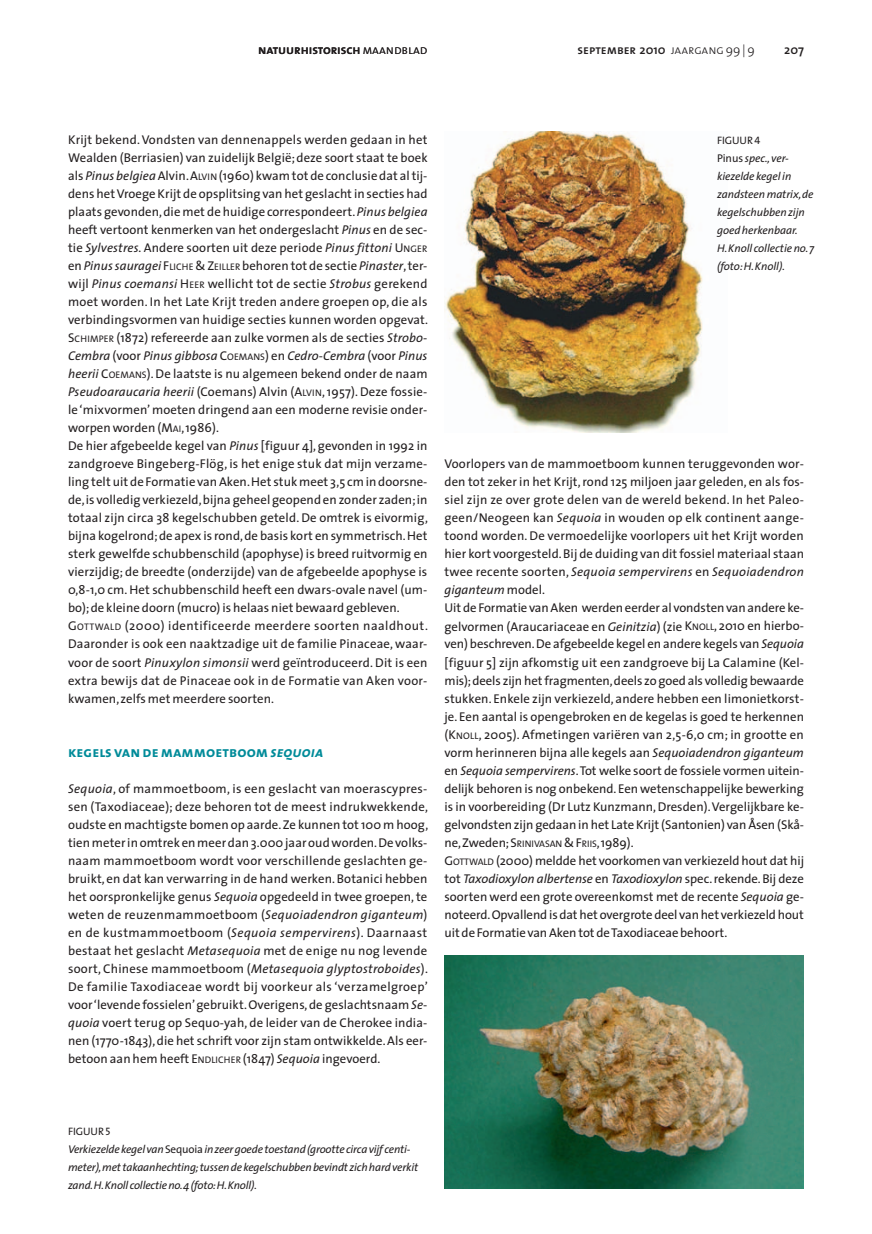
<style>
.page{position:relative;width:872px;height:1234px;background:#fff}
.page>*{position:absolute;margin:0;border:0;box-sizing:border-box;transform-origin:0 0}
.t1{font:15px "The Sans Bold Caps";letter-spacing:.005em;color:#008b99}
.t2{font:12.75px/18px "The Sans";letter-spacing:.005em;color:#231f20}
.t3{font:12.75px "The Sans Semi Bold Caps";letter-spacing:-.005em;color:#231f20}
.t4{font:600 12.75px "The Sans";color:#231f20}
.t5{font:italic 11.25px/18px "The Sans";letter-spacing:-.015em;color:#231f20}
.t6{font:10.8px "The Sans Caps";letter-spacing:-.005em;color:#231f20}
.s1{font-family:"The Sans Light Caps"}
.s2{font-family:"The Sans";font-weight:600}
.s3{font-family:"The Sans";font-weight:300}
.s4{font-style:italic}
.s5{font-style:inherit}
.s6{font-size:9.6px}
.s7{font-style:normal}
</style>
<div class="page">
<img style="left:444px;top:132px;width:259px;height:300px">
<img style="left:444px;top:955px;width:360px;height:233px">
<p class="t3" style="left:258px;top:39px;width:171px">natuurhistorisch<span class="s1">maandblad</span></p>
<p class="t3" style="left:577px;top:39px;width:179px">september <span class="s2">2010</span> <span class="s1">jaargang</span> <span class="s3">99 | 9</span></p>
<p class="t4" style="left:784px;top:39px;width:21px">207</p>
<p class="t2" style="left:68px;top:130px;width:361px">Krijt bekend. Vondsten van dennenappels werden gedaan in het Wealden (Berriasien) van zuidelijk België; deze soort staat te boek als <span class="s4">Pinus belgiea</span> Alvin. <span class="s5">A</span><span class="s6">LVIN</span> <span class="s5">(1960)</span> kwam tot de conclusie dat al tij&shy;dens het Vroege Krijt de opsplitsing van het geslacht in secties had plaats gevonden, die met de huidige correspondeert. <span class="s4">Pinus belgiea </span>heeft vertoont kenmerken van het ondergeslacht <span class="s4">Pinus</span> en de sec&shy;tie <span class="s4">Sylvestres.</span> Andere soorten uit deze periode <span class="s4">Pinus fittoni</span> <span class="s5">U</span> <span class="s6">NGER </span>en <span class="s4">Pinus sauragei</span> <span class="s5">F</span> <span class="s6">LICH E</span> <span class="s5">&amp; Z</span><span class="s6">EILLER</span> behoren tot de sectie <span class="s4">Pinaster</span>, ter&shy;wijl <span class="s4">Pinus coemansi</span> <span class="s5">H</span><span class="s6">EER</span> wellicht tot de sectie <span class="s4">Strobus</span> gerekend moet worden. In het Late Krijt treden andere groepen op, die als verbindingsvormen van huidige secties kunnen worden opgevat.<br><span class="s5">S</span><span class="s6">CH IMPER</span> (1872) refereerde aan zulke vormen als de secties <span class="s4">Strobo-Cembra</span> (voor <span class="s4">Pinus gibbosa</span> <span class="s5">C</span><span class="s6">OEMANS</span>) en <span class="s4">Cedro-Cembra</span> (voor <span class="s4">Pinus heerii</span> <span class="s5">C</span><span class="s6">OEMANS</span>). De laatste is nu algemeen bekend onder de naam <span class="s4">Pseudoaraucaria heerii</span> (Coemans) Alvin (<span class="s5">A</span><span class="s6">LVIN</span>, 1957). Deze fossie&shy;le ‘mixvormen’ moeten dringend aan een moderne revisie onder&shy;worpen worden (<span class="s5">M</span><span class="s6">AI</span>, 1986).<br>De hier afgebeelde kegel van <span class="s4">Pinus</span> [figuur 4], gevonden in 1992 in zandgroeve Bingeberg-Flög, is het enige stuk dat mijn verzame&shy;ling telt uit de Formatie van Aken. Het stuk meet 3,5 cm in doorsne&shy;de, is volledig verkiezeld, bijna geheel geopend en zonder zaden; in totaal zijn circa 38 kegelschubben geteld. De omtrek is eivormig, bijna kogelrond; de apex is rond, de basis kort en symmetrisch. Het sterk gewelfde schubbenschild (apophyse) is breed ruitvormig en vierzijdig; de breedte (onderzijde) van de afgebeelde apophyse is 0,8-1,0 cm. Het schubbenschild heeft een dwars-ovale navel (um&shy;bo); de kleine doorn (mucro) is helaas niet bewaard gebleven.<br><span class="s5">G</span><span class="s6">OTTWALD</span> (2000) identificeerde meerdere soorten naaldhout.<br>Daaronder is ook een naaktzadige uit de familie Pinaceae, waar&shy;voor de soort <span class="s4">Pinuxylon simonsii</span> werd geïntroduceerd. Dit is een extra bewijs dat de Pinaceae ook in de Formatie van Aken voor&shy;kwamen, zelfs met meerdere soorten.</p>
<p class="t1" style="left:68px;top:738px;width:257px">kegels van de mammoetboom <span class="s4">sequoia</span></p>
<p class="t2" style="left:68px;top:778px;width:362px;text-align:justify"><span class="s4">Sequoia</span>, of mammoetboom, is een geslacht van moerascypres&shy;sen (Taxodiaceae); deze behoren tot de meest indrukwekkende, oudste en machtigste bomen op aarde. Ze kunnen tot 100 m hoog, tien meter in omtrek en meer dan 3.000 jaar oud worden. De volks&shy;naam mammoetboom wordt voor verschillende geslachten ge&shy;bruikt, en dat kan verwarring in de hand werken. Botanici hebben het oorspronkelijke genus <span class="s4">Sequoia</span> opgedeeld in twee groepen, te weten de reuzenmammoetboom (<span class="s4">Sequoiadendron giganteum</span>) en de kustmammoetboom (<span class="s4">Sequoia sempervirens</span>). Daarnaast bestaat het geslacht <span class="s4">Metasequoia</span> met de enige nu nog levende soort, Chinese mammoetboom (<span class="s4">Metasequoia glyptostroboides</span>).<br>De familie Taxodiaceae wordt bij voorkeur als ‘verzamelgroep’ voor ‘levende fossielen’ gebruikt. Overigens, de geslachtsnaam <span class="s4">Se&shy;quoia</span> voert terug op Sequo-yah, de leider van de Cherokee india&shy;nen (1770-1843), die het schrift voor zijn stam ontwikkelde. Als eer&shy;betoon aan hem heeft <span class="s5">E</span> <span class="s6">NDLICH ER</span> (1847) <span class="s4">Sequoia</span> ingevoerd.</p>
<p class="t6" style="left:717px;top:131px;width:45px">FIGUUR 4</p>
<p class="t5" style="left:717px;top:149px;width:99px"><span class="s7">Pinus</span> spec., ver&shy;kiezelde kegel in zandsteen matrix, de kegelschubben zijn goed herkenbaar.<br>H. Knoll collectie no. 7 (foto: H. Knoll).</p>
<p class="t2" style="left:444px;top:454px;width:361px">Voorlopers van de mammoetboom kunnen teruggevonden wor&shy;den tot zeker in het Krijt, rond 125 miljoen jaar geleden, en als fos&shy;siel zijn ze over grote delen van de wereld bekend. In het Paleo&shy;geen/Neogeen kan <span class="s4">Sequoia</span> in wouden op elk continent aange&shy;toond worden. De vermoedelijke voorlopers uit het Krijt worden hier kort voorgesteld. Bij de duiding van dit fossiel materiaal staan twee recente soorten, <span class="s4">Sequoia sempervirens</span> en <span class="s4">Sequoiadendron giganteum</span> model.<br>Uit de Formatie van Aken werden eerder al vondsten van andere ke&shy;gelvormen (Araucariaceae en <span class="s4">Geinitzia</span>) (zie <span class="s5">K</span><span class="s6">NOLL</span>, 2010 en hierbo&shy;ven) beschreven. De afgebeelde kegel en andere kegels van <span class="s4">Sequoia </span>[figuur 5] zijn afkomstig uit een zandgroeve bij La Calamine (Kel&shy;mis); deels zijn het fragmenten, deels zo goed als volledig bewaarde stukken. Enkele zijn verkiezeld, andere hebben een limonietkorst&shy;je. Een aantal is opengebroken en de kegelas is goed te herkennen (<span class="s5">K</span><span class="s6">NOLL</span>, 2005). Afmetingen variëren van 2,5-6,0 cm; in grootte en vorm herinneren bijna alle kegels aan <span class="s4">Sequoiadendron giganteum </span>en <span class="s4">Sequoia sempervirens</span>. Tot welke soort de fossiele vormen uitein&shy;delijk behoren is nog onbekend. Een wetenschappelijke bewerking is in voorbereiding (Dr Lutz Kunzmann, Dresden). Vergelijkbare ke&shy;gelvondsten zijn gedaan in het Late Krijt (Santonien) van Åsen (Skå&shy;ne, Zweden; <span class="s5">S</span><span class="s6">RINIVASAN</span> <span class="s5">&amp; F</span><span class="s6">RIIS</span>, 1989).<br><span class="s5">G</span><span class="s6">OTTWALD</span> (2000) meldde het voorkomen van verkiezeld hout dat hij tot <span class="s4">Taxodioxylon albertense</span> en <span class="s4">Taxodioxylon</span> spec. rekende. Bij deze soorten werd een grote overeenkomst met de recente <span class="s4">Sequoia</span> ge&shy;noteerd. Opvallend is dat het overgrote deel van het verkiezeld hout uit de Formatie van Aken tot de Taxodiaceae behoort.</p>
<p class="t6" style="left:68px;top:1121px;width:44px">FIGUUR 5</p>
<p class="t5" style="left:68px;top:1139px;width:351px">Verkiezelde kegel van <span class="s7">Sequoia</span> in zeer goede toestand (grootte circa vijf centi&shy;meter), met takaanhechting; tussen de kegelschubben bevindt zich hard verkit zand. H. Knoll collectie no. 4 (foto: H. Knoll).</p>
</div>
